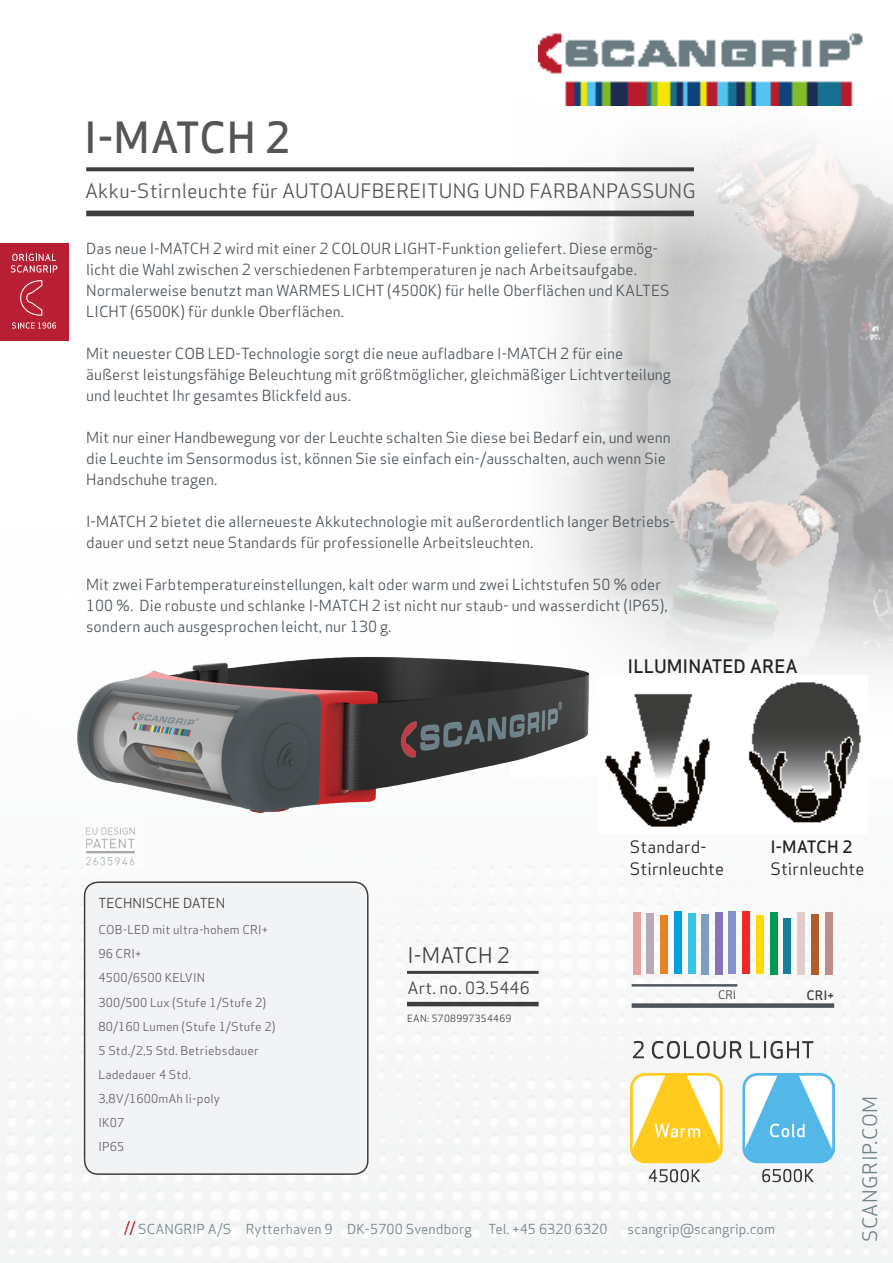
<style>
.page{position:relative;width:893px;height:1263px;background:#fff}
.page>*{position:absolute;margin:0;border:0;box-sizing:border-box;transform-origin:0 0}
.t1{font:500 42px "Apex Sans";letter-spacing:-.005em;color:#545557}
.t2{font:21px "Apex Sans";letter-spacing:-.005em;color:#3e3e3f}
.t3{font:19.5px "Apex Sans";letter-spacing:.01em;color:#545557}
.t4{font:19.5px "Apex Sans";letter-spacing:.03em;color:#66797d}
.t5{font:500 18.15px "Apex Sans";color:#231f20}
.t6{font:16.65px/21.5px "Apex Sans";letter-spacing:.01em;color:#231f20}
.t7{font:16.65px "Apex Sans";letter-spacing:.01em;color:#3e3e3f}
.t8{font:15px/21px "Apex Sans";color:#4d545a}
.t9{font:13.5px "Apex Sans";letter-spacing:.01em;color:#66797d}
.t10{font:13.5px "Apex Sans";color:#3e3e3f}
.t11{font:500 12.75px "Apex Sans";color:#3e3e3f}
.vare_nr{font:12px "Apex Sans";letter-spacing:.01em;color:#636366}
.t12{font:11.55px "Apex Sans";color:#3e3e3f}
.t13{font:9.75px "Apex Sans";letter-spacing:.03em;color:#3e3e3f}
.s1{font-weight:500}
</style>
<div class="page">
<div style="left:0;top:866px;width:893px;height:397px;background:#f6f7f7"></div>
<img style="left:673px;top:259px;width:220px;height:294px">
<svg style="left:386px;top:105px;width:507px;height:154px"></svg>
<svg style="left:480px;top:44px;width:193px;height:509px"></svg>
<svg style="left:558px;top:553px;width:335px;height:119px"></svg>
<img style="left:539px;top:33px;width:324px;height:72px">
<img style="left:7px;top:611px;width:649px;height:255px">
<img style="left:631px;top:1038px;width:204px;height:148px">
<div style="left:0;top:243px;width:68px;height:97px;background:#b91f33"></div>
<svg style="left:11px;top:254px;width:46px;height:18px"></svg>
<svg style="left:12px;top:322px;width:44px;height:7px"></svg>
<svg style="left:20px;top:280px;width:23px;height:36px"></svg>
<div style="left:632px;top:1003px;width:202px;height:5px;background:#4d545a"></div>
<div style="left:633px;top:912px;width:7px;height:62px;background:#e5a19c"></div>
<div style="left:646px;top:913px;width:8px;height:61px;background:#b8abb8"></div>
<div style="left:660px;top:915px;width:8px;height:59px;background:#e78324"></div>
<div style="left:674px;top:911px;width:7px;height:63px;background:#00a1e3"></div>
<div style="left:688px;top:913px;width:7px;height:61px;background:#37c4e6"></div>
<div style="left:701px;top:914px;width:8px;height:60px;background:#7c9dbc"></div>
<div style="left:715px;top:912px;width:8px;height:62px;background:#8476b6"></div>
<div style="left:729px;top:911px;width:7px;height:63px;background:#8294ca"></div>
<div style="left:742px;top:911px;width:8px;height:63px;background:#ee2a23"></div>
<div style="left:756px;top:915px;width:8px;height:59px;background:#ffdc01"></div>
<div style="left:770px;top:912px;width:7px;height:62px;background:#00994e"></div>
<div style="left:784px;top:918px;width:7px;height:56px;background:#157f9b"></div>
<div style="left:797px;top:912px;width:8px;height:62px;background:#e2ccc5"></div>
<div style="left:825px;top:912px;width:7px;height:62px;background:#bd8e89"></div>
<div style="left:811px;top:914px;width:8px;height:60px;background:#b05c26"></div>
<hr style="left:632px;top:984px;width:105px;height:2px;background:#4d545a">
<div style="left:85px;top:882px;width:283px;height:292px;background:#f2f3f4;border-radius:14px"></div>
<div style="left:84px;top:881px;width:285px;height:294px;border:2px solid #3e3e3f;border-radius:14px"></div>
<hr style="left:407px;top:1002px;width:132px;height:4px;background:#3e3e3f">
<hr style="left:407px;top:971px;width:132px;height:3px;background:#3e3e3f">
<div style="left:86px;top:211px;width:608px;height:5px;background:#3e3e3f"></div>
<svg style="left:86px;top:167px;width:608px;height:4px;background:#4d4d4e"></svg>
<img style="left:84px;top:824px;width:60px;height:43px">
<img style="left:599px;top:676px;width:262px;height:157px">
<p class="t1" style="left:84px;top:100px;width:208px">I-MATCH 2</p>
<p class="t3" style="left:85px;top:175px;width:612px">Akku-Stirnleuchte für AUTOAUFBEREITUNG UND FARBANPASSUNG</p>
<p class="t8" style="left:86px;top:236px;width:585px">Das neue I-MATCH 2 wird mit einer 2 COLOUR LIGHT-Funktion geliefert. Diese ermög&shy;licht die Wahl zwischen 2 verschiedenen Farbtemperaturen je nach Arbeitsaufgabe.<br>Normalerweise benutzt man WARMES LICHT (4500K) für helle Oberflächen und KALTES LICHT (6500K) für dunkle Oberflächen.</p>
<p class="t8" style="left:86px;top:341px;width:586px">Mit neuester COB LED-Technologie sorgt die neue aufladbare I-MATCH 2 für eine äußerst leistungsfähige Beleuchtung mit größtmöglicher, gleichmäßiger Lichtverteilung und leuchtet Ihr gesamtes Blickfeld aus.</p>
<p class="t8" style="left:86px;top:425px;width:586px">Mit nur einer Handbewegung vor der Leuchte schalten Sie diese bei Bedarf ein, und wenn die Leuchte im Sensormodus ist, können Sie sie einfach ein-/ausschalten, auch wenn Sie<br>Handschuhe tragen.</p>
<p class="t8" style="left:86px;top:509px;width:591px">I-MATCH 2 bietet die allerneueste Akkutechnologie mit außerordentlich langer Betriebs&shy;dauer und setzt neue Standards für professionelle Arbeitsleuchten.</p>
<p class="t8" style="left:86px;top:572px;width:583px">Mit zwei Farbtemperatureinstellungen, kalt oder warm und zwei Lichtstufen 50 % oder<br>100 %. Die robuste und schlanke I-MATCH 2 ist nicht nur staub- und wasserdicht (IP65), sondern auch ausgesprochen leicht, nur 130 g.</p>
<p class="t5" style="left:628px;top:650px;width:172px">ILLUMINATED AREA</p>
<p class="t6" style="left:630px;top:835px;width:96px">Standard-<br>Stirnleuchte</p>
<p class="t6" style="left:770px;top:835px;width:96px"><span class="s1">I-MATCH 2<br></span>Stirnleuchte</p>
<p class="t10" style="left:98px;top:892px;width:128px">TECHNISCHE DATEN</p>
<p class="vare_nr" style="left:98px;top:920px;width:171px">COB-LED mit ultra-hohem CRI+</p>
<p class="vare_nr" style="left:98px;top:944px;width:44px">96 CRI+</p>
<p class="vare_nr" style="left:98px;top:968px;width:108px">4500/6500 KELVIN</p>
<p class="vare_nr" style="left:98px;top:992px;width:169px">300/500 Lux (Stufe 1/Stufe 2)</p>
<p class="vare_nr" style="left:98px;top:1016px;width:178px">80/160 Lumen (Stufe 1/Stufe 2)</p>
<p class="vare_nr" style="left:98px;top:1040px;width:162px">5 Std./2,5 Std. Betriebsdauer</p>
<p class="vare_nr" style="left:98px;top:1065px;width:94px">Ladedauer 4 Std.</p>
<p class="vare_nr" style="left:98px;top:1089px;width:123px">3,8V/1600mAh li-poly</p>
<p class="vare_nr" style="left:98px;top:1113px;width:27px">IK07</p>
<p class="vare_nr" style="left:98px;top:1137px;width:27px">IP65</p>
<p class="t2" style="left:407px;top:938px;width:104px">I-MATCH 2</p>
<p class="t7" style="left:407px;top:974px;width:124px">Art. no. 03.5446</p>
<p class="t13" style="left:407px;top:1010px;width:106px">EAN: 5708997354469</p>
<p class="t12" style="left:718px;top:985px;width:20px">CRI</p>
<p class="t11" style="left:806px;top:984px;width:29px">CRI+</p>
<p class="t9" style="left:138px;top:1218px;width:471px">SCANGRIP A/S Rytterhaven 9 DK-5700 Svendborg Tel. +45 6320 6320</p>
<p class="t9" style="left:628px;top:1218px;width:149px">scangrip@scangrip.com</p>
<p class="t4" style="left:854px;top:1242px;width:148px;rotate:-90deg">SCANGRIP.COM</p>
</div>
